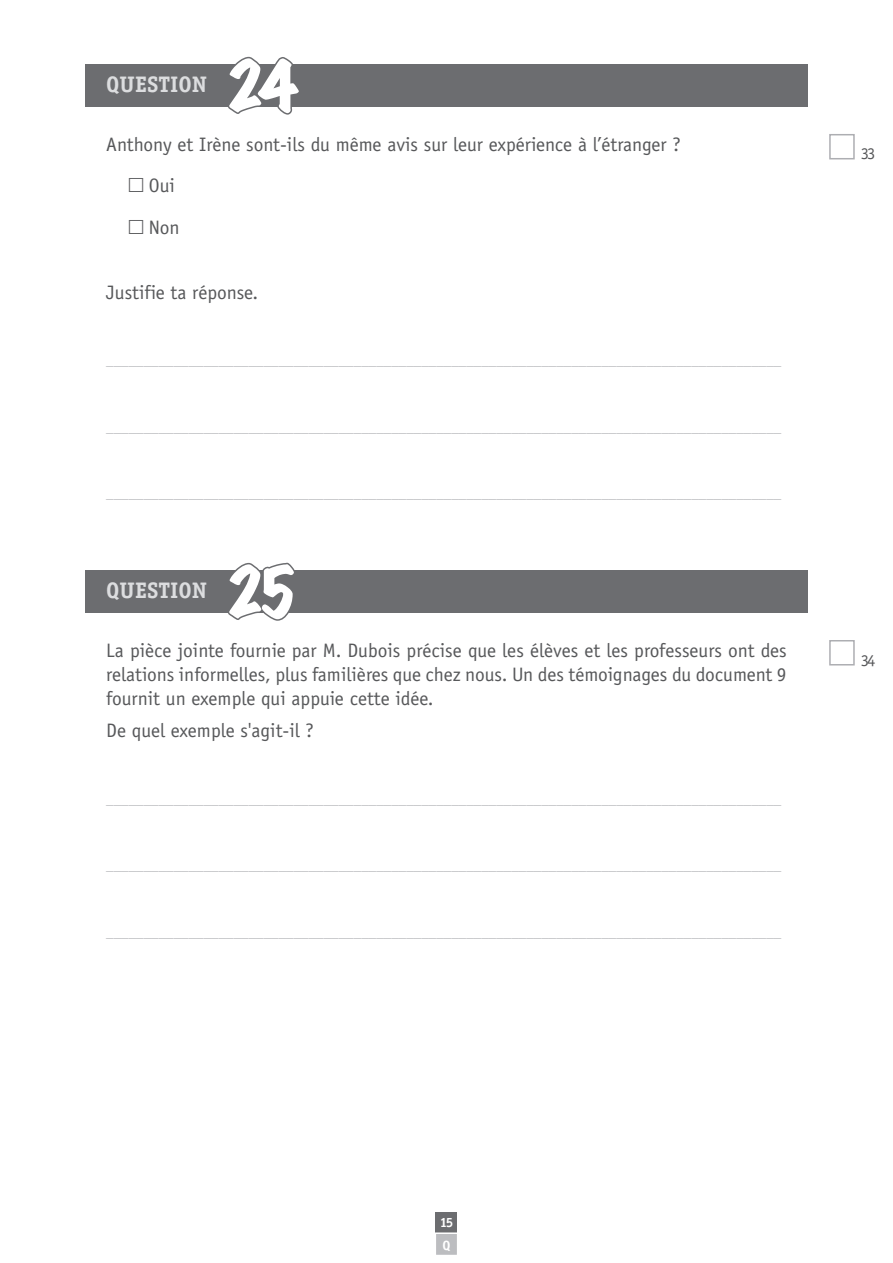
<style>
.page{position:relative;width:893px;height:1263px;background:#fff}
.page>*{position:absolute;margin:0;border:0;box-sizing:border-box;transform-origin:0 0}
.t1{font:expanded 60px "Marker Felt";color:#fff}
.t2{font:700 22.5px "Officina Serif";color:#dcdddf}
.t3{font:19.5px/41.5px "Officina Sans";color:#57585a}
.t4{font:16.5px "Officina Serif";color:#57585a}
.t5{font:15px "Officina Sans";color:#bcbdc0}
.t6{font:700 13.5px/22.8px "Officina Serif";color:#fff}
</style>
<div class="page">
<div style="left:85px;top:64px;width:723px;height:42px;background:#6c6d70"></div>
<div style="left:85px;top:570px;width:723px;height:42px;background:#6c6d70"></div>
<svg style="left:226px;top:56px;width:76px;height:59px"></svg>
<svg style="left:226px;top:562px;width:72px;height:59px"></svg>
<div style="left:829px;top:134px;width:26px;height:25px;border:2px solid #adaeb2"></div>
<div style="left:829px;top:640px;width:26px;height:25px;border:2px solid #adaeb2"></div>
<div style="left:436px;top:1212px;width:21px;height:21px;background:#6c6d70"></div>
<div style="left:435px;top:1232px;width:23px;height:24px;background:#bcbdc0;border:2px solid #fff"></div>
<h2 class="t2" style="left:106px;top:71px;width:102px">QUESTION</h2>
<h1 class="t1" style="left:225px;top:39px;width:73px">24</h1>
<h3 class="t3" style="left:149px;top:123px;width:533px;text-indent:-43px">Anthony et Irène sont-ils du même avis sur leur expérience à l’étranger ?<br>Oui<br>Non</h3>
<h3 class="t3" style="left:106px;top:271px;width:154px">Justifie ta réponse.</h3>
<p class="t5" style="left:106px;top:351px;width:676px">__________________________________________________________________________________________</p>
<p class="t5" style="left:106px;top:418px;width:676px">__________________________________________________________________________________________</p>
<p class="t5" style="left:106px;top:484px;width:676px">__________________________________________________________________________________________</p>
<h2 class="t2" style="left:106px;top:577px;width:102px">QUESTION</h2>
<h1 class="t1" style="left:225px;top:545px;width:74px">25</h1>
<h3 class="t3" style="left:106px;top:638px;width:682px;line-height:24px;text-align:justify">La pièce jointe fournie par M. Dubois précise que les élèves et les professeurs ont des relations informelles, plus familières que chez nous. Un des témoignages du document 9 fournit un exemple qui appuie cette idée.</h3>
<h3 class="t3" style="left:106px;top:710px;width:209px">De quel exemple s'agit-il ?</h3>
<p class="t5" style="left:106px;top:790px;width:676px">__________________________________________________________________________________________</p>
<p class="t5" style="left:106px;top:856px;width:676px">__________________________________________________________________________________________</p>
<p class="t5" style="left:106px;top:923px;width:676px">__________________________________________________________________________________________</p>
<p class="t4" style="left:861px;top:144px;width:16px">33</p>
<p class="t4" style="left:861px;top:650px;width:16px">34</p>
<p class="t6" style="left:440px;top:1211px;width:15px">15<br>Q</p>
</div>
